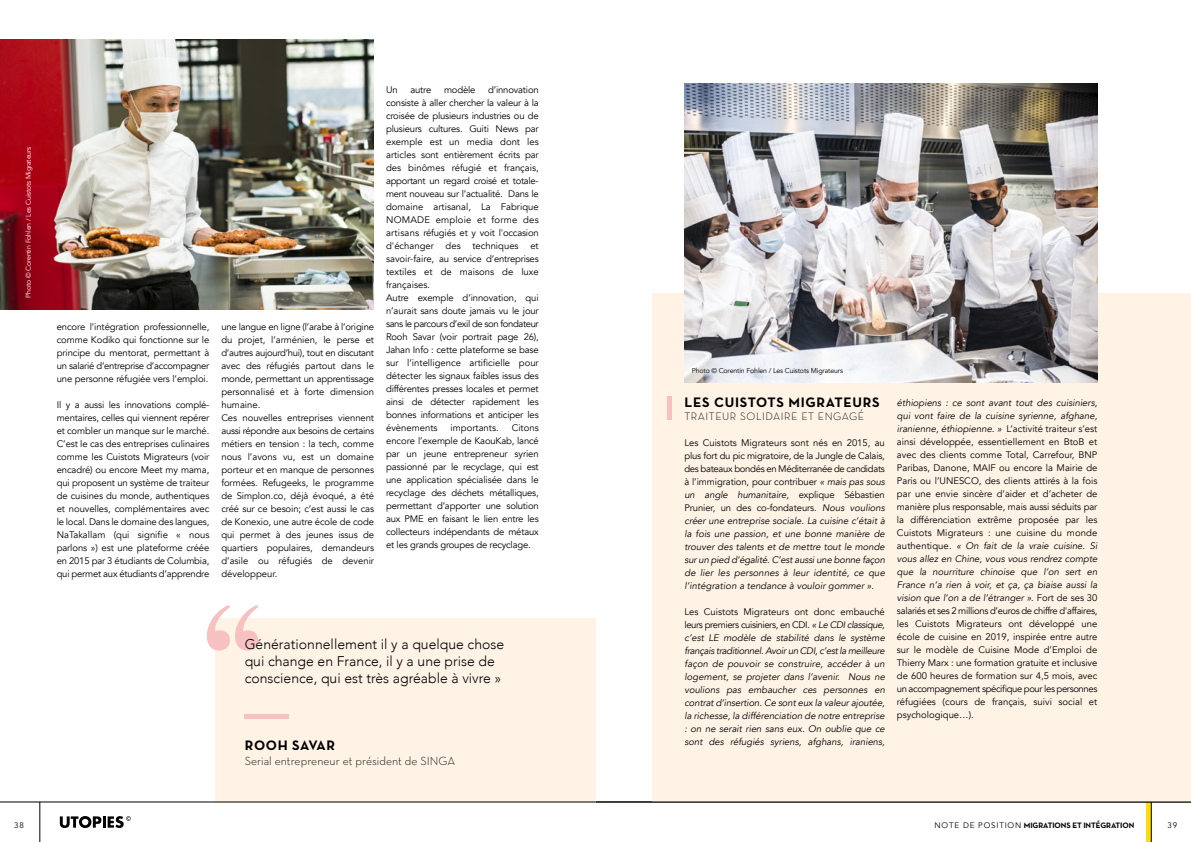
<style>
.page{position:relative;width:1191px;height:842px;background:#fff}
.page>*{position:absolute;margin:0;border:0;box-sizing:border-box;transform-origin:0 0}
.t1{font:300 14px/17px "Avenir";color:#000}
.t2{font:700 14px "Neutra Text";letter-spacing:.05em;color:#000}
.t3{font:300 12px "Neutra Text";color:#000}
.t4{font:300 11px "Neutra Text";letter-spacing:.05em;color:#000}
.t5{font:9.5px/13px "Avenir";letter-spacing:-.01em;color:#000;text-align:justify}
.t6{font:italic 9.5px/13px "Avenir";color:#000;text-align:justify}
.t7{font:700 8px "Neutra Text";letter-spacing:-.01em;color:#000}
.t8{font:8px "Avenir";color:#000}
.t9{font:7px "Avenir";letter-spacing:-.02em;color:#000}
.t10{font:7px "Avenir";letter-spacing:-.02em;color:#fff}
.s1{font-style:normal}
.s2{font-style:italic}
.s3{font-family:"Avenir";font-weight:400}
</style>
<div class="page">
<div style="left:1146px;top:802px;width:5px;height:40px;background:#fd0"></div>
<svg style="left:60px;top:816px;width:71px;height:12px"></svg>
<hr style="left:40px;top:802px;width:1px;height:40px;background:#000">
<hr style="left:1151px;top:802px;width:1px;height:40px;background:#000">
<div style="left:215px;top:618px;width:380px;height:184px;background:#fff3e6"></div>
<svg style="left:207px;top:605px;width:51px;height:45px"></svg>
<div style="left:245px;top:714px;width:44px;height:5px;background:#f7c1c2"></div>
<div style="left:652px;top:293px;width:539px;height:509px;background:#fff3e6"></div>
<img style="left:684px;top:84px;width:413px;height:299px">
<div style="left:667px;top:397px;width:5px;height:23px;background:#f7c1c2"></div>
<img style="left:0;top:40px;width:373px;height:269px">
<hr style="left:595px;top:802px;width:596px;height:1px;background:#000">
<hr style="left:0;top:802px;width:595px;height:1px;background:#000">
<p class="t10" style="left:24px;top:298px;width:153px;rotate:-90deg">Photo © Corentin Fohlen / Les Cuistots Migrateurs</p>
<p class="t5" style="left:57px;top:320px;width:154px">encore l’intégration professionnelle, comme Kodiko qui fonctionne sur le principe du mentorat, permettant à un salarié d’entreprise d’accompagner une personne réfugiée vers l’emploi.</p>
<p class="t5" style="left:57px;top:398px;width:154px">Il y a aussi les innovations complé&shy;mentaires, celles qui viennent repérer et combler un manque sur le marché.<br>C’est le cas des entreprises culinaires comme les Cuistots Migrateurs (voir encadré) ou encore Meet my mama, qui proposent un système de traiteur de cuisines du monde, authentiques et nouvelles, complémentaires avec le local. Dans le domaine des langues, NaTakallam (qui signifie « nous parlons ») est une plateforme créée en 2015 par 3 étudiants de Columbia, qui permet aux étudiants d’apprendre</p>
<p class="t5" style="left:221px;top:320px;width:154px;text-align:left">une langue en ligne (l’arabe à l’origine du projet, l’arménien, le perse et d’autres aujourd’hui), tout en discutant avec des réfugiés partout dans le monde, permettant un apprentissage personnalisé et à forte dimension humaine.<br>Ces nouvelles entreprises viennent aussi répondre aux besoins de certains métiers en tension : la tech, comme nous l’avons vu, est un domaine porteur et en manque de personnes formées. Refugeeks, le programme de Simplon.co, déjà évoqué, a été créé sur ce besoin; c’est aussi le cas de Konexio, une autre école de code qui permet à des jeunes issus de quartiers populaires, demandeurs d’asile ou réfugiés de devenir développeur.</p>
<p class="t5" style="left:386px;top:83px;width:154px;text-align:left;text-indent:102px">d’innovation consiste à aller chercher la valeur à la croisée de plusieurs industries ou de plusieurs cultures. Guiti News par exemple est un media dont les articles sont entièrement écrits par des binômes réfugié et français, apportant un regard croisé et totale&shy;ment nouveau sur l’actualité. Dans le domaine artisanal, La Fabrique NOMADE emploie et forme des artisans réfugiés et y voit l'occasion d'échanger des techniques et savoir-faire, au service d’entreprises textiles et de maisons de luxe françaises.<br>Autre exemple d’innovation, qui n’aurait sans doute jamais vu le jour sans le parcours d’exil de son fondateur Rooh Savar (voir portrait page 26), Jahan Info : cette plateforme se base sur l’intelligence artificielle pour détecter les signaux faibles issus des différentes presses locales et permet ainsi de détecter rapidement les bonnes informations et anticiper les évènements</p>
<p class="t5" style="left:386px;top:83px;width:13px">Un</p>
<p class="t5" style="left:410px;top:83px;width:22px">autre</p>
<p class="t5" style="left:444px;top:83px;width:33px">modèle</p>
<p class="t5" style="left:386px;top:421px;width:154px;text-indent:126px">Citons encore l’exemple de KaouKab, lancé par un jeune entrepreneur syrien passionné par le recyclage, qui est une application spécialisée dans le recyclage des déchets métalliques, permettant d’apporter une solution aux PME en faisant le lien entre les collecteurs indépendants de métaux et les grands groupes de recyclage.</p>
<p class="t5" style="left:450px;top:421px;width:50px">importants.</p>
<h1 class="t1" style="left:245px;top:636px;width:261px">Générationnellement il y a quelque chose qui change en France, il y a une prise de conscience, qui est très agréable à vivre »</h1>
<h1 class="t2" style="left:245px;top:737px;width:92px">ROOH SAVAR</h1>
<p class="t3" style="left:245px;top:753px;width:212px">Serial entrepreneur et président de SINGA</p>
<p class="t9" style="left:692px;top:367px;width:153px">Photo © Corentin Fohlen / Les Cuistots Migrateurs</p>
<h1 class="t2" style="left:684px;top:393px;width:196px">LES CUISTOTS MIGRATEURS</h1>
<p class="t4" style="left:684px;top:409px;width:181px">TRAITEUR SOLIDAIRE ET ENGAGÉ</p>
<p class="t6" style="left:684px;top:436px;width:202px"><span class="s1">Les Cuistots Migrateurs sont nés en 2015, au plus fort du pic migratoire, de la Jungle de Calais, des bateaux bondés en Méditerranée de candidats à l’immigration, pour contribuer</span> « mais pas sous un angle humanitaire, <span class="s1">explique Sébastien Prunier, un des co-fondateurs.</span> Nous voulions créer une entreprise sociale. La cuisine c’était à la fois une passion, et une bonne manière de trouver des talents et de mettre tout le monde sur un pied d’égalité. C’est aussi une bonne façon de lier les personnes à leur identité, ce que l’intégration a tendance à vouloir gommer »<span class="s1">.</span></p>
<p class="t6" style="left:684px;top:605px;width:202px"><span class="s1">Les Cuistots Migrateurs ont donc embauché leurs premiers cuisiniers, en CDI.</span> « Le CDI classique, c’est LE modèle de stabilité dans le système français traditionnel. Avoir un CDI, c’est la meilleure façon de pouvoir se construire, accéder à un logement, se projeter dans l’avenir. Nous ne voulions pas embaucher ces personnes en contrat d’insertion. Ce sont eux la valeur ajoutée, la richesse, la différenciation de notre entreprise : on ne serait rien sans eux. On oublie que ce sont des réfugiés syriens, afghans, iraniens,</p>
<p class="t5" style="left:897px;top:397px;width:202px"><span class="s2">éthiopiens : ce sont avant tout des cuisiniers, qui vont faire de la cuisine syrienne, afghane, iranienne, éthiopienne. »</span> L’activité traiteur s’est ainsi développée, essentiellement en BtoB et avec des clients comme Total, Carrefour, BNP Paribas, Danone, MAIF ou encore la Mairie de Paris ou l’UNESCO, des clients attirés à la fois par une envie sincère d’aider et d’acheter de manière plus responsable, mais aussi séduits par la différenciation extrême proposée par les Cuistots Migrateurs : une cuisine du monde authentique. <span class="s2">« On fait de la vraie cuisine. Si vous allez en Chine, vous vous rendrez compte que la nourriture chinoise que l’on sert en France n’a rien à voir, et ça, ça biaise aussi la vision que l’on a de l’étranger »</span>. Fort de ses 30 salariés et ses 2 millions d’euros de chiffre d'affaires, les Cuistots Migrateurs ont développé une école de cuisine en 2019, inspirée entre autre sur le modèle de Cuisine Mode d’Emploi de Thierry Marx : une formation gratuite et inclusive de 600 heures de formation sur 4,5 mois, avec un accompagnement spécifique pour les personnes réfugiées (cours de français, suivi social et psychologique…).</p>
<p class="t8" style="left:14px;top:820px;width:11px">38</p>
<p class="t7" style="left:934px;top:820px;width:201px"><span class="s3">NOTE DE POSITION</span> MIGRATIONS ET INTÉGRATION</p>
<p class="t8" style="left:1167px;top:820px;width:11px">39</p>
</div>
